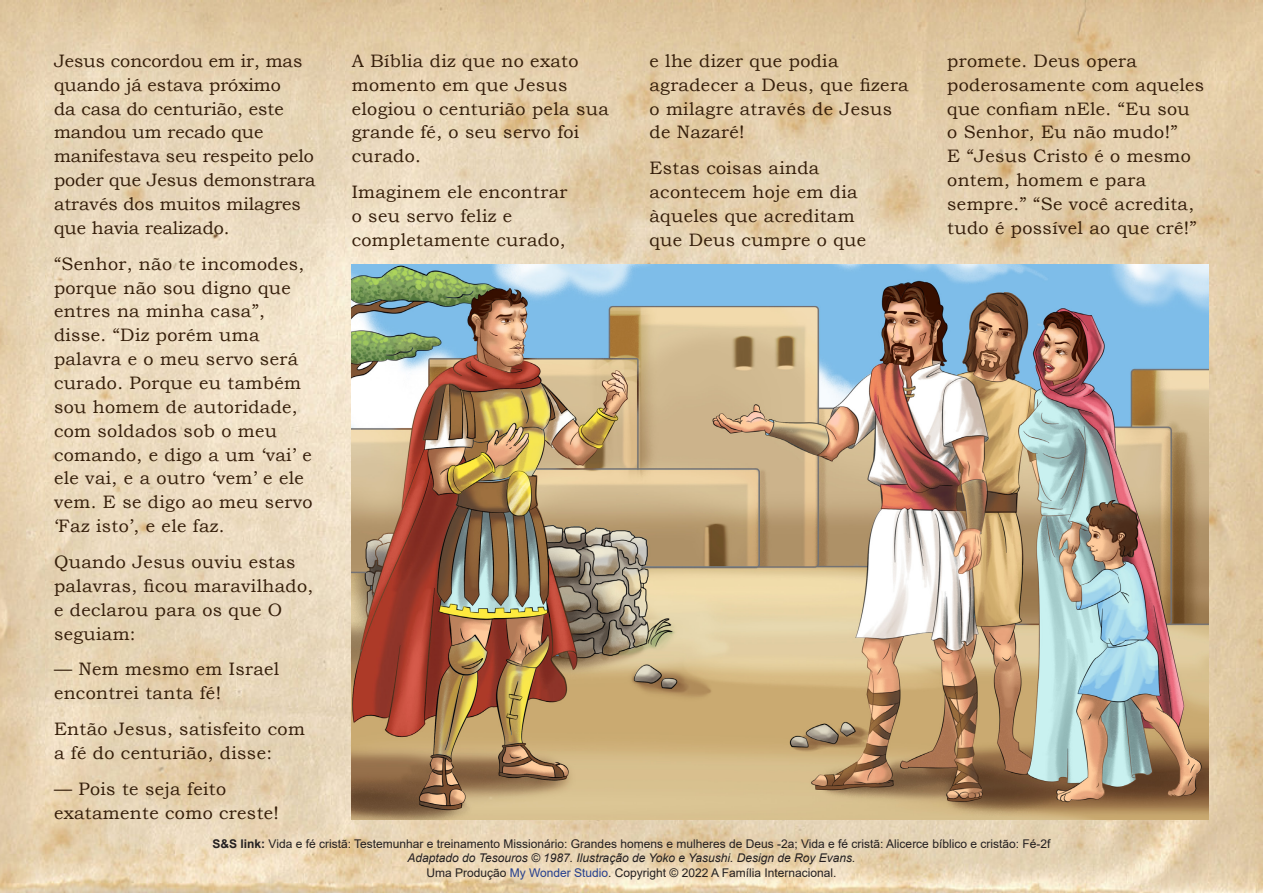
<style>
.page{position:relative;width:1263px;height:893px;background:#fff}
.page>*{position:absolute;margin:0;border:0;box-sizing:border-box;transform-origin:0 0}
.t1{font:18px/23.9px "Bookman Old Style";letter-spacing:.02em;color:#351e0a}
.t2{font:18px/23.9px "Bookman Old Style";color:#351e0a}
.t3{font:12px/14.4px "Arial";color:#231f20;text-align:center}
.s1{font-weight:700}
.s2{font-style:italic}
.s3{color:#253f8e}
</style>
<div class="page">
<img style="left:0;top:0;width:1263px;height:893px">
<img style="left:352px;top:265px;width:857px;height:554px">
<p class="t2" style="left:54px;top:49px;width:263px">Jesus concordou em ir, mas quando já estava próximo<br>da casa do centurião, este mandou um recado que manifestava seu respeito pelo poder que Jesus demonstrara através dos muitos milagres que havia realizado.</p>
<p class="t1" style="left:54px;top:252px;width:260px">“Senhor, não te incomodes, porque não sou digno que entres na minha casa”, disse. “Diz porém uma palavra e o meu servo será curado. Porque eu também sou homem de autoridade, com soldados sob o meu comando, e digo a um ‘vai’ e ele vai, e a outro ‘vem’ e ele vem. E se digo ao meu servo ‘Faz isto’, e ele faz.</p>
<p class="t1" style="left:54px;top:550px;width:261px">Quando Jesus ouviu estas palavras, ficou maravilhado, e declarou para os que O seguiam:</p>
<p class="t1" style="left:54px;top:657px;width:227px">— Nem mesmo em Israel encontrei tanta fé!</p>
<p class="t1" style="left:54px;top:717px;width:252px">Então Jesus, satisfeito com a fé do centurião, disse:</p>
<p class="t1" style="left:54px;top:777px;width:227px">— Pois te seja feito exatamente como creste!</p>
<p class="t1" style="left:352px;top:49px;width:259px">A Bíblia diz que no exato momento em que Jesus elogiou o centurião pela sua grande fé, o seu servo foi curado.</p>
<p class="t1" style="left:352px;top:180px;width:217px">Imaginem ele encontrar o seu servo feliz e completamente curado,</p>
<p class="t1" style="left:649px;top:49px;width:261px">e lhe dizer que podia agradecer a Deus, que fizera o milagre através de Jesus de Nazaré!</p>
<p class="t1" style="left:649px;top:156px;width:218px">Estas coisas ainda acontecem hoje em dia àqueles que acreditam que Deus cumpre o que</p>
<p class="t1" style="left:947px;top:49px;width:259px">promete. Deus opera poderosamente com aqueles que confiam nEle. “Eu sou o Senhor, Eu não mudo!”<br>E “Jesus Cristo é o mesmo ontem, homem e para sempre.” “Se você acredita, tudo é possível ao que crê!”</p>
<p class="t3" style="left:213px;top:836px;width:839px"><span class="s1">S&amp;S link:</span> Vida e fé cristã: Testemunhar e treinamento Missionário: Grandes homens e mulheres de Deus -2a; Vida e fé cristã: Alicerce bíblico e cristão: Fé-2f<br><span class="s2">Adaptado do Tesouros © 1987. Ilustração de Yoko e Yasushi. Design de Roy Evans.<br></span>Uma Produção <span class="s3">My Wonder Studio</span>. Copyright © 2022 A Família Internacional.</p>
</div>
